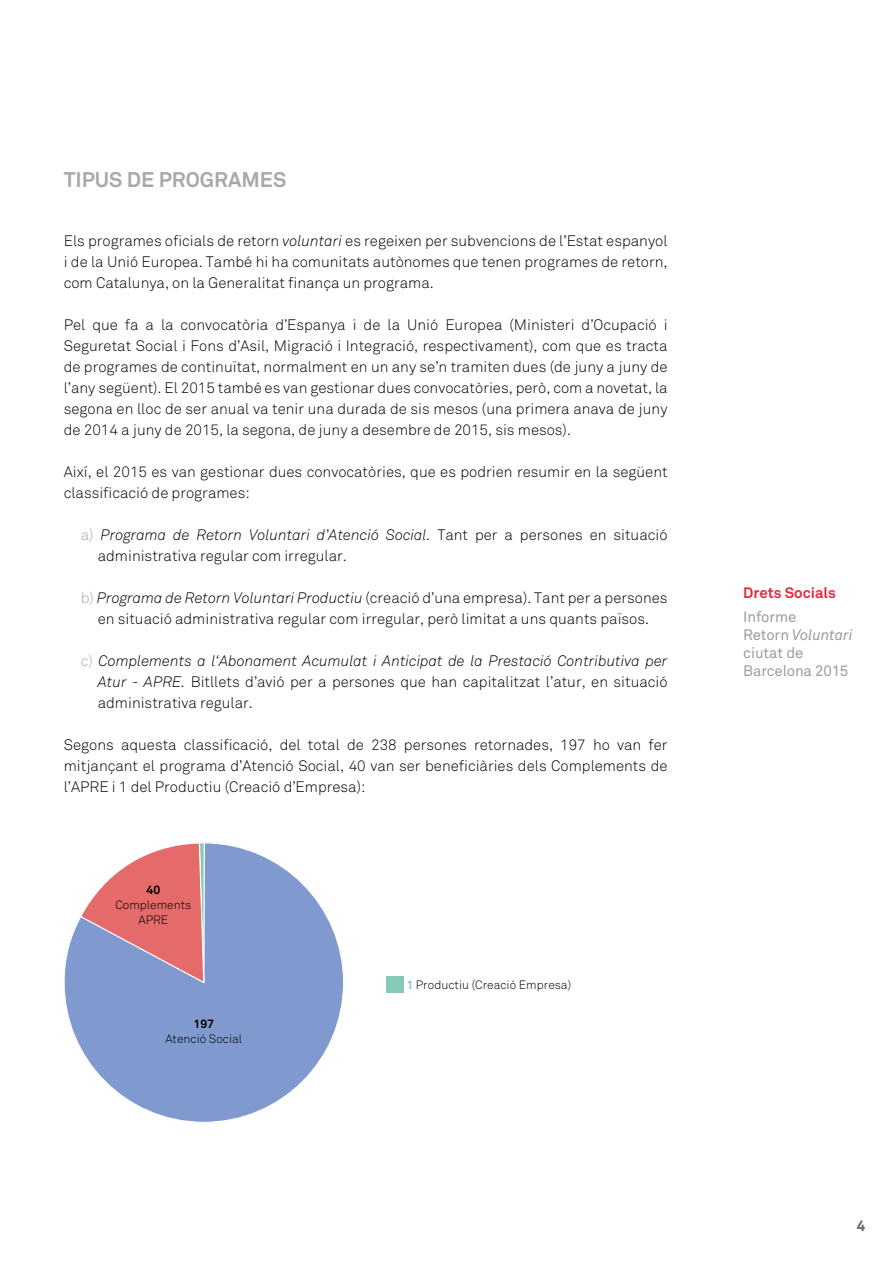
<style>
.page{position:relative;width:893px;height:1263px;background:#fff}
.page>*{position:absolute;margin:0;border:0;box-sizing:border-box;transform-origin:0 0}
.t1{font:700 21px "Akkurat";color:#a9a9a9}
.t2{font:300 15px/21px "Akkurat";color:#000;text-align:justify}
.t3{font:15px/18px "Akkurat Pro";letter-spacing:-.01em;color:#9d9d9c}
.t4{font:700 15px "Akkurat";color:#e6283e}
.t5{font:700 15px "Akkurat";color:#646464}
.t6{font:300 12px/15px "Akkurat";color:#000;text-align:center}
.t7{font:700 12px "Akkurat";color:#000}
.s1{font-style:italic}
.s2{color:#a9a9a9}
.s3{font-weight:700;color:#85c9b7}
</style>
<div class="page">
<svg style="left:64px;top:843px;width:279px;height:279px"></svg>
<svg style="left:80px;top:843px;width:125px;height:140px"></svg>
<div style="left:387px;top:976px;width:17px;height:16px;background:#85c9b7"></div>
<h1 class="t1" style="left:64px;top:166px;width:224px">TIPUS DE PROGRAMES</h1>
<p class="t2" style="left:64px;top:230px;width:605px">Els programes oficials de retorn <span class="s1">voluntari</span> es regeixen per subvencions de l’Estat espanyol i de la Unió Europea. També hi ha comunitats autònomes que tenen programes de retorn, com Catalunya, on la Generalitat finança un programa.</p>
<p class="t2" style="left:64px;top:314px;width:605px">Pel que fa a la convocatòria d’Espanya i de la Unió Europea (Ministeri d’Ocupació i Seguretat Social i Fons d’Asil, Migració i Integració, respectivament), com que es tracta de programes de continuïtat, normalment en un any se’n tramiten dues (de juny a juny de l’any següent). El 2015 també es van gestionar dues convocatòries, però, com a novetat, la segona en lloc de ser anual va tenir una durada de sis mesos (una primera anava de juny de 2014 a juny de 2015, la segona, de juny a desembre de 2015, sis mesos).</p>
<p class="t2" style="left:64px;top:461px;width:605px">Així, el 2015 es van gestionar dues convocatòries, que es podrien resumir en la següent classificació de programes:</p>
<p class="t2" style="left:98px;top:524px;width:571px;text-indent:-17px"><span class="s2">a)</span> <span class="s1">Programa de Retorn Voluntari d’Atenció Social.</span> Tant per a persones en situació administrativa regular com irregular.</p>
<p class="t2" style="left:81px;top:587px;width:588px;text-align:center"><span class="s2">b)</span> <span class="s1">Programa de Retorn Voluntari Productiu</span> (creació d’una empresa). Tant per a persones en situació administrativa regular com irregular, però limitat a uns quants països.</p>
<p class="t2" style="left:98px;top:650px;width:571px;text-indent:-17px"><span class="s2">c)</span> <span class="s1">Complements a l‘Abonament Acumulat i Anticipat de la Prestació Contributiva per Atur - APRE.</span> Bitllets d’avió per a persones que han capitalitzat l’atur, en situació administrativa regular.</p>
<p class="t2" style="left:64px;top:734px;width:605px">Segons aquesta classificació, del total de 238 persones retornades, 197 ho van fer mitjançant el programa d’Atenció Social, 40 van ser beneficiàries dels Complements de l’APRE i 1 del Productiu (Creació d’Empresa):</p>
<p class="t7" style="left:147px;top:882px;width:15px">40</p>
<p class="t6" style="left:115px;top:897px;width:77px">Complements<br>APRE</p>
<p class="t7" style="left:194px;top:1016px;width:22px">197</p>
<p class="t6" style="left:165px;top:1031px;width:78px">Atenció Social</p>
<p class="t6" style="left:407px;top:977px;width:166px"><span class="s3">1</span> Productiu (Creació Empresa)</p>
<p class="t4" style="left:743px;top:583px;width:94px">Drets Socials</p>
<p class="t3" style="left:743px;top:608px;width:111px">Informe<br>Retorn <span class="s1">Voluntari </span>ciutat de<br>Barcelona 2015</p>
<p class="t5" style="left:857px;top:1216px;width:10px">4</p>
</div>
